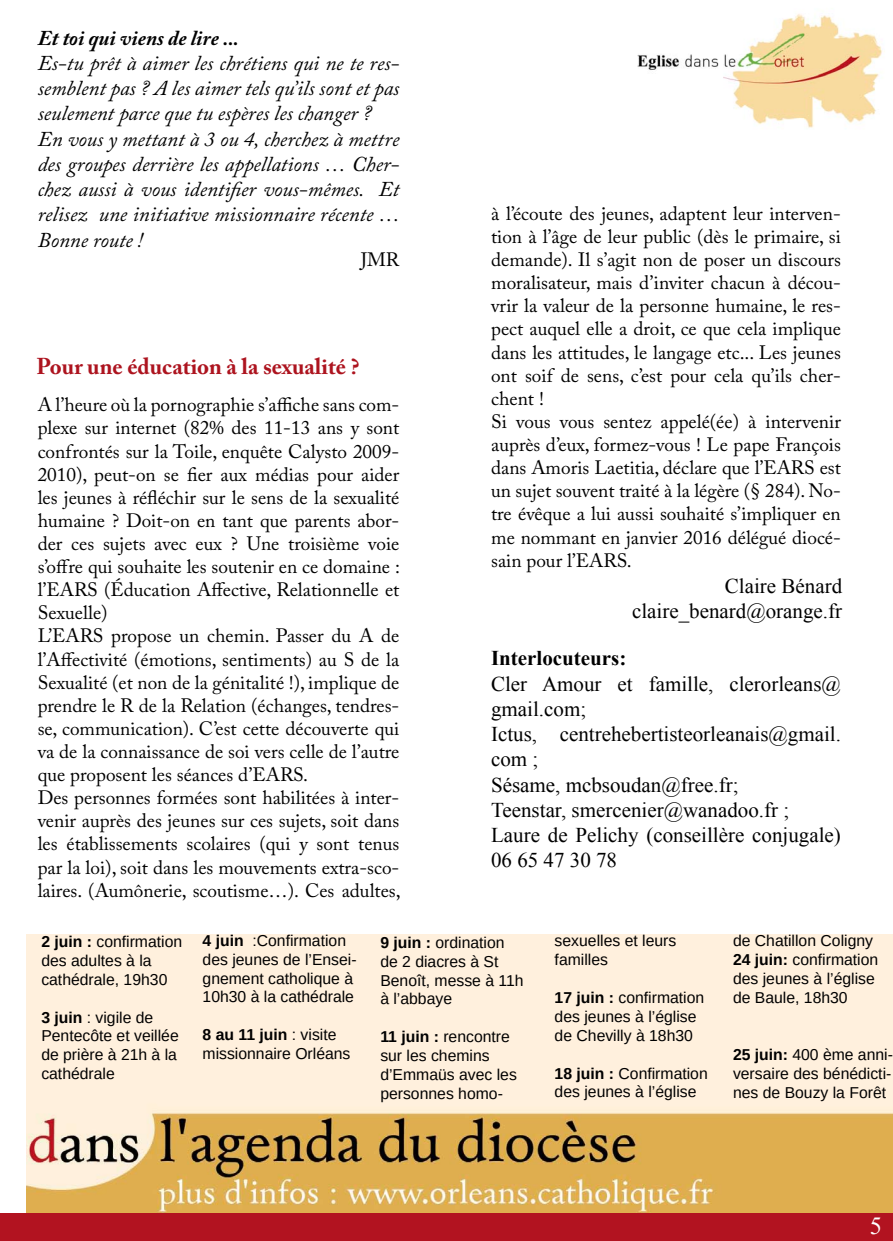
<style>
.page{position:relative;width:893px;height:1241px;background:#fff}
.page>*{position:absolute;margin:0;border:0;box-sizing:border-box;transform-origin:0 0}
.t1{font:24.5px "Times New Roman";color:#fff}
.t2{font:700 22.75px "Adobe Caslon Pro";color:#ad141f}
.t3{font:italic 21px/25.2px "Adobe Caslon Pro";color:#000}
.t4{font:21px/25.2px "Times New Roman";color:#000;text-align:right}
.t5{font:italic 700 21px "Adobe Caslon Pro";color:#000}
.t6{font:700 21px "Times New Roman";color:#000}
.t7{font:19.25px/23.1px "Adobe Caslon Pro";color:#000}
.t8{font:15.75px/18.9px "Arimo";color:#000}
.s1{font-weight:700}
</style>
<div class="page">
<img style="left:26px;top:934px;width:867px;height:279px">
<img style="left:637px;top:14px;width:245px;height:114px">
<div style="left:0;top:1213px;width:893px;height:27px;background:#b21320"></div>
<p class="t5" style="left:38px;top:25px;width:203px">Et toi qui viens de lire ...</p>
<p class="t3" style="left:38px;top:50px;width:364px">Es-tu prêt à aimer les chrétiens qui ne te res&shy;semblent pas ? A les aimer tels qu’ils sont et pas seulement parce que tu espères les changer ?<br>En vous y mettant à 3 ou 4, cherchez à mettre des groupes derrière les appellations … Cher&shy;chez aussi à vous identifier vous-mêmes. Et relisez une initiative missionnaire récente … Bonne route !</p>
<p class="t7" style="left:361px;top:248px;width:40px">JMR</p>
<p class="t2" style="left:36px;top:353px;width:324px">Pour une éducation à la sexualité ?</p>
<p class="t7" style="left:38px;top:393px;width:364px">A l’heure où la pornographie s’affiche sans com&shy;plexe sur internet (82% des 11-13 ans y sont confrontés sur la Toile, enquête Calysto 2009- 2010), peut-on se fier aux médias pour aider les jeunes à réfléchir sur le sens de la sexualité humaine ? Doit-on en tant que parents abor&shy;der ces sujets avec eux ? Une troisième voie s’offre qui souhaite les soutenir en ce domaine : l’EARS (Éducation Affective, Relationnelle et Sexuelle)<br>L’EARS propose un chemin. Passer du A de l’Affectivité (émotions, sentiments) au S de la Sexualité (et non de la génitalité !), implique de prendre le R de la Relation (échanges, tendres&shy;se, communication). C’est cette découverte qui va de la connaissance de soi vers celle de l’autre que proposent les séances d’EARS.<br>Des personnes formées sont habilitées à inter&shy;venir auprès des jeunes sur ces sujets, soit dans les établissements scolaires (qui y sont tenus par la loi), soit dans les mouvements extra-sco&shy;laires. (Aumônerie, scoutisme…). Ces adultes,</p>
<p class="t7" style="left:491px;top:202px;width:351px">à l’écoute des jeunes, adaptent leur interven&shy;tion à l’âge de leur public (dès le primaire, si demande). Il s’agit non de poser un discours moralisateur, mais d’inviter chacun à décou&shy;vrir la valeur de la personne humaine, le res&shy;pect auquel elle a droit, ce que cela implique dans les attitudes, le langage etc... Les jeunes ont soif de sens, c’est pour cela qu’ils cher&shy;chent !<br>Si vous vous sentez appelé(ée) à intervenir auprès d’eux, formez-vous ! Le pape François dans Amoris Laetitia, déclare que l’EARS est un sujet souvent traité à la légère (§ 284). No&shy;tre évêque a lui aussi souhaité s’impliquer en me nommant en janvier 2016 délégué diocé&shy;sain pour l’EARS.</p>
<p class="t4" style="left:632px;top:573px;width:211px">Claire Bénard claire_benard@orange.fr</p>
<p class="t6" style="left:491px;top:643px;width:137px">Interlocuteurs:</p>
<p class="t4" style="left:491px;top:670px;width:351px;text-align:left">Cler Amour et famille, clerorleans@ gmail.com;<br>Ictus, centrehebertisteorleanais@gmail. com ;<br>Sésame, mcbsoudan@free.fr;<br>Teenstar, smercenier@wanadoo.fr ;<br>Laure de Pelichy (conseillère conjugale)<br>06 65 47 30 78</p>
<p class="t8" style="left:41px;top:931px;width:142px"><span class="s1">2 juin :</span> confirmation des adultes à la cathédrale, 19h30</p>
<p class="t8" style="left:41px;top:1007px;width:139px"><span class="s1">3 juin</span> : vigile de<br>Pentecôte et veillée de prière à 21h à la cathédrale</p>
<p class="t8" style="left:203px;top:930px;width:156px"><span class="s1">4 juin</span> :Confirmation des jeunes de l’Ensei&shy;gnement catholique à<br>10h30 à la cathédrale</p>
<p class="t8" style="left:203px;top:1025px;width:149px"><span class="s1">8 au 11 juin</span> : visite missionnaire Orléans</p>
<p class="t8" style="left:380px;top:932px;width:145px"><span class="s1">9 juin :</span> ordination de 2 diacres à St<br>Benoît, messe à 11h à l’abbaye</p>
<p class="t8" style="left:380px;top:1027px;width:138px"><span class="s1">11 juin :</span> rencontre sur les chemins d’Emmaüs avec les personnes homo-</p>
<p class="t8" style="left:555px;top:931px;width:123px">sexuelles et leurs familles</p>
<p class="t8" style="left:555px;top:987px;width:151px"><span class="s1">17 juin :</span> confirmation des jeunes à l’église de Chevilly à 18h30</p>
<p class="t8" style="left:555px;top:1063px;width:155px"><span class="s1">18 juin :</span> Confirmation des jeunes à l’église</p>
<p class="t8" style="left:733px;top:931px;width:147px">de Chatillon Coligny<br><span class="s1">24 juin:</span> confirmation des jeunes à l’église de Baule, 18h30</p>
<p class="t8" style="left:733px;top:1044px;width:161px;text-align:justify"><span class="s1">25 juin:</span> 400 ème anni&shy;versaire des bénédicti&shy;nes de Bouzy la Forêt</p>
<p class="t1" style="left:870px;top:1209px;width:14px">5</p>
</div>
